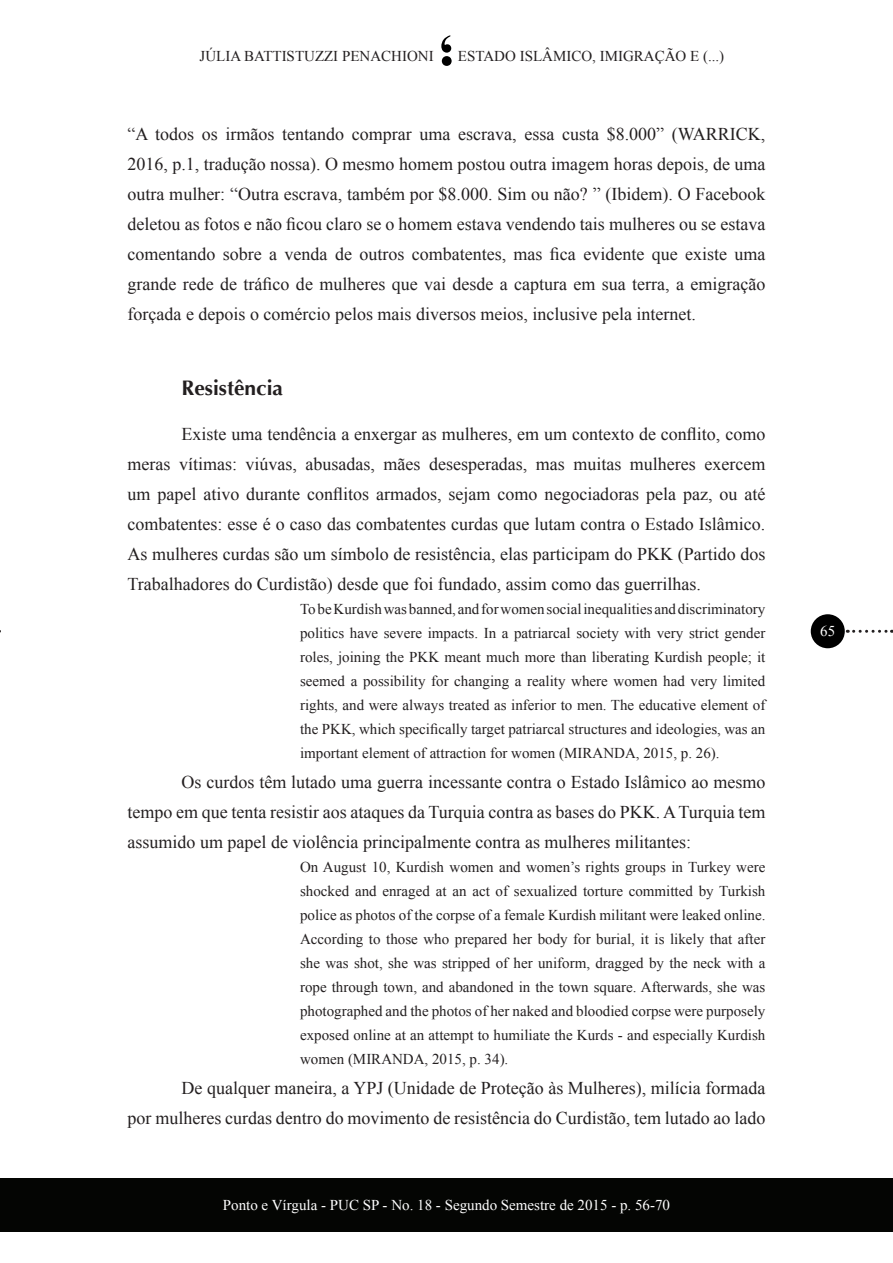
<style>
.page{position:relative;width:893px;height:1263px;background:#fff}
.page>*{position:absolute;margin:0;border:0;box-sizing:border-box;transform-origin:0 0}
.t1{font:700 21px "Optima";color:#231f20}
.t2{font:18px/30px "Times New Roman";color:#231f20;text-align:justify}
.t3{font:15px/24px "Times New Roman";color:#231f20;text-align:justify}
.t4{font:15px "Times New Roman";color:#fff}
</style>
<div class="page">
<svg style="left:441px;top:35px;width:11px;height:31px"></svg>
<div style="left:0;top:1178px;width:893px;height:54px;background:#040503"></div>
<div style="left:811px;top:614px;width:34px;height:34px;background:#000;border-radius:50%"></div>
<svg style="left:854px;top:630px;width:38px;height:3px"></svg>
<p class="t3" style="left:200px;top:43px;width:236px">JÚLIA BATTISTUZZI PENACHIONI</p>
<p class="t3" style="left:458px;top:44px;width:268px">ESTADO ISLÂMICO, IMIGRAÇÃO E (...)</p>
<p class="t2" style="left:128px;top:119px;width:639px">“A todos os irmãos tentando comprar uma escrava, essa custa $8.000” (WARRICK, 2016, p.1, tradução nossa). O mesmo homem postou outra imagem horas depois, de uma outra mulher: “Outra escrava, também por $8.000. Sim ou não? ” (Ibidem). O Facebook deletou as fotos e não ficou claro se o homem estava vendendo tais mulheres ou se estava comentando sobre a venda de outros combatentes, mas fica evidente que existe uma grande rede de tráfico de mulheres que vai desde a captura em sua terra, a emigração forçada e depois o comércio pelos mais diversos meios, inclusive pela internet.</p>
<p class="t1" style="left:182px;top:376px;width:103px">Resistência</p>
<p class="t2" style="left:128px;top:419px;width:639px;text-indent:54px">Existe uma tendência a enxergar as mulheres, em um contexto de conflito, como meras vítimas: viúvas, abusadas, mães desesperadas, mas muitas mulheres exercem um papel ativo durante conflitos armados, sejam como negociadoras pela paz, ou até combatentes: esse é o caso das combatentes curdas que lutam contra o Estado Islâmico.<br>As mulheres curdas são um símbolo de resistência, elas participam do PKK (Partido dos Trabalhadores do Curdistão) desde que foi fundado, assim como das guerrilhas.</p>
<p class="t3" style="left:300px;top:597px;width:467px">To be Kurdish was banned, and for women social inequalities and discriminatory politics have severe impacts. In a patriarcal society with very strict gender roles, joining the PKK meant much more than liberating Kurdish people; it seemed a possibility for changing a reality where women had very limited rights, and were always treated as inferior to men. The educative element of the PKK, which specifically target patriarcal structures and ideologies, was an important element of attraction for women (MIRANDA, 2015, p. 26).</p>
<p class="t2" style="left:128px;top:767px;width:639px;text-indent:54px">Os curdos têm lutado uma guerra incessante contra o Estado Islâmico ao mesmo tempo em que tenta resistir aos ataques da Turquia contra as bases do PKK. A Turquia tem assumido um papel de violência principalmente contra as mulheres militantes:</p>
<p class="t3" style="left:300px;top:855px;width:467px">On August 10, Kurdish women and women’s rights groups in Turkey were shocked and enraged at an act of sexualized torture committed by Turkish police as photos of the corpse of a female Kurdish militant were leaked online.<br>According to those who prepared her body for burial, it is likely that after she was shot, she was stripped of her uniform, dragged by the neck with a rope through town, and abandoned in the town square. Afterwards, she was photographed and the photos of her naked and bloodied corpse were purposely exposed online at an attempt to humiliate the Kurds - and especially Kurdish women (MIRANDA, 2015, p. 34).</p>
<p class="t2" style="left:128px;top:1073px;width:639px;text-align:right">De qualquer maneira, a YPJ (Unidade de Proteção às Mulheres), milícia formada<br>por mulheres curdas dentro do movimento de resistência do Curdistão, tem lutado ao lado</p>
<p class="t4" style="left:223px;top:1195px;width:449px">Ponto e Vírgula - PUC SP - No. 18 - Segundo Semestre de 2015 - p. 56-70</p>
<p class="t4" style="left:820px;top:621px;width:16px">65</p>
</div>
